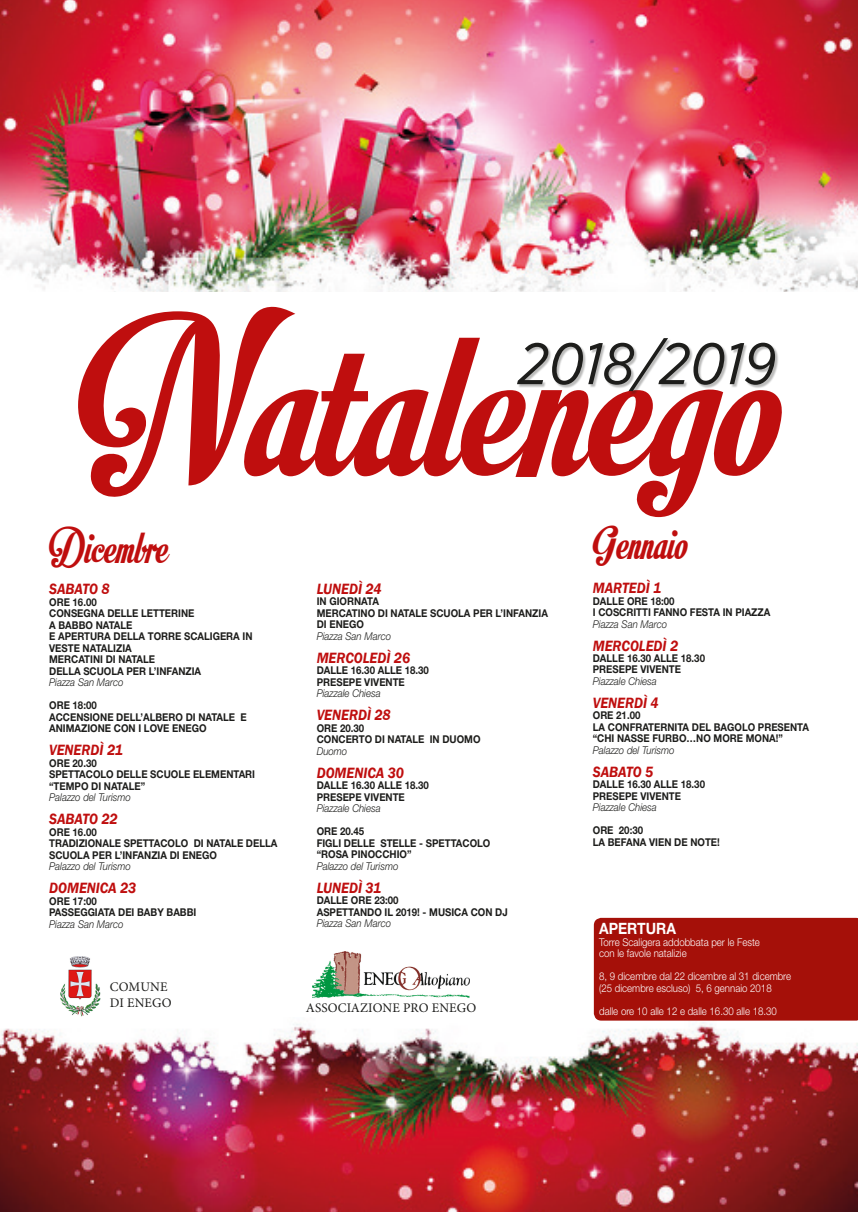
<style>
.page{position:relative;width:858px;height:1212px;background:#fff}
.page>*{position:absolute;margin:0;border:0;box-sizing:border-box;transform-origin:0 0}
.t1{font:227.81px "Motion Picture Personal Use";color:#bf0e0e}
.t2{font:italic 58.38px "Gotham Narrow";color:#1d1d1b}
.t3{font:49.81px "Motion Picture Personal Use";color:#bf0e0e;scale:.9 1}
.t4{font:700 15.62px "Helvetica Neue LT Std";color:#fff;scale:.9 1}
.t5{font:italic 600 15.31px "Franklin Gothic";color:#bf0e0e;scale:.9 1}
.t6{font:13.19px/15.8px "Minion Pro";letter-spacing:.01em;color:#1d1d1b}
.t7{font:700 10.75px/11.5px "Helvetica Neue LT Std";color:#1d1d1b;scale:.9 1}
.t8{font:italic 300 10.75px "Helvetica Neue LT Std";color:#1d1d1b;scale:.9 1}
.t9{font:300 10.75px/11.5px "Helvetica Neue LT Std";color:#fff;scale:.9 1}
</style>
<div class="page">
<img style="left:0;top:1020px;width:857px;height:192px">
<img style="left:0;top:0;width:857px;height:291px">
<img style="left:54px;top:956px;width:52px;height:66px">
<img style="left:313px;top:951px;width:156px;height:47px">
<div style="left:517px;top:339px;width:262px;height:56px;background:#1d1d1b;opacity:.3"></div>
<div style="left:594px;top:918px;width:263px;height:102px;background:#a51009"></div>
<h1 class="t1" style="left:78px;top:273px;width:703px">Natalenego</h1>
<h2 class="t2" style="left:518px;top:327px;width:259px">2018/2019</h2>
<h3 class="t3" style="left:49px;top:519px;width:133px">Dicembre</h3>
<h3 class="t5" style="left:49px;top:579px;width:69px">SABATO 8</h3>
<p class="t7" style="left:49px;top:596px;width:227px">ORE 16.00<br>CONSEGNA DELLE LETTERINE<br>A BABBO NATALE<br>E APERTURA DELLA TORRE SCALIGERA IN<br>VESTE NATALIZIA<br>MERCATINI DI NATALE<br>DELLA SCUOLA PER L’INFANZIA</p>
<p class="t8" style="left:49px;top:676px;width:84px">Piazza San Marco</p>
<p class="t7" style="left:49px;top:699px;width:221px">ORE 18:00<br>ACCENSIONE DELL’ALBERO DI NATALE E<br>ANIMAZIONE CON I LOVE ENEGO</p>
<h3 class="t5" style="left:49px;top:740px;width:83px">VENERDÌ 21</h3>
<p class="t7" style="left:49px;top:757px;width:230px">ORE 20.30<br>SPETTACOLO DELLE SCUOLE ELEMENTARI “TEMPO DI NATALE”</p>
<p class="t8" style="left:49px;top:791px;width:92px">Palazzo del Turismo</p>
<h3 class="t5" style="left:49px;top:809px;width:78px">SABATO 22</h3>
<p class="t7" style="left:49px;top:826px;width:255px">ORE 16.00<br>TRADIZIONALE SPETTACOLO DI NATALE DELLA<br>SCUOLA PER L’INFANZIA DI ENEGO</p>
<p class="t8" style="left:49px;top:860px;width:92px">Palazzo del Turismo</p>
<h3 class="t5" style="left:49px;top:878px;width:98px">DOMENICA 23</h3>
<p class="t7" style="left:49px;top:895px;width:165px">ORE 17:00<br>PASSEGGIATA DEI BABY BABBI</p>
<p class="t8" style="left:49px;top:917px;width:84px">Piazza San Marco</p>
<p class="t6" style="left:110px;top:979px;width:63px">COMUNE<br>DI ENEGO</p>
<h3 class="t5" style="left:317px;top:579px;width:73px">LUNEDÌ 24</h3>
<p class="t7" style="left:317px;top:595px;width:258px">IN GIORNATA<br>MERCATINO DI NATALE SCUOLA PER L’INFANZIA<br>DI ENEGO</p>
<p class="t8" style="left:317px;top:629px;width:84px">Piazza San Marco</p>
<h3 class="t5" style="left:317px;top:648px;width:105px">MERCOLEDÌ 26</h3>
<p class="t7" style="left:317px;top:664px;width:126px">DALLE 16.30 ALLE 18.30<br>PRESEPE VIVENTE</p>
<p class="t8" style="left:317px;top:687px;width:73px">Piazzale Chiesa</p>
<h3 class="t5" style="left:317px;top:705px;width:84px">VENERDÌ 28</h3>
<p class="t7" style="left:317px;top:722px;width:183px">ORE 20.30<br>CONCERTO DI NATALE IN DUOMO</p>
<p class="t8" style="left:317px;top:744px;width:35px">Duomo</p>
<h3 class="t5" style="left:317px;top:762px;width:98px">DOMENICA 30</h3>
<p class="t7" style="left:317px;top:779px;width:126px">DALLE 16.30 ALLE 18.30<br>PRESEPE VIVENTE</p>
<p class="t8" style="left:317px;top:802px;width:73px">Piazzale Chiesa</p>
<p class="t7" style="left:317px;top:825px;width:194px">ORE 20.45<br>FIGLI DELLE STELLE - SPETTACOLO “ROSA PINOCCHIO”</p>
<p class="t8" style="left:317px;top:859px;width:92px">Palazzo del Turismo</p>
<h3 class="t5" style="left:317px;top:877px;width:73px">LUNEDÌ 31</h3>
<p class="t7" style="left:317px;top:894px;width:214px">DALLE ORE 23:00<br>ASPETTANDO IL 2019! - MUSICA CON DJ</p>
<p class="t8" style="left:317px;top:917px;width:84px">Piazza San Marco</p>
<p class="t6" style="left:306px;top:1000px;width:172px">ASSOCIAZIONE PRO ENEGO</p>
<h3 class="t3" style="left:592px;top:514px;width:107px">Gennaio</h3>
<h3 class="t5" style="left:592px;top:578px;width:78px">MARTEDÌ 1</h3>
<p class="t7" style="left:592px;top:595px;width:199px">DALLE ORE 18:00<br>I COSCRITTI FANNO FESTA IN PIAZZA</p>
<p class="t8" style="left:592px;top:617px;width:84px">Piazza San Marco</p>
<h3 class="t5" style="left:592px;top:635px;width:96px">MERCOLEDÌ 2</h3>
<p class="t7" style="left:592px;top:652px;width:126px">DALLE 16.30 ALLE 18.30<br>PRESEPE VIVENTE</p>
<p class="t8" style="left:592px;top:675px;width:73px">Piazzale Chiesa</p>
<h3 class="t5" style="left:592px;top:693px;width:75px">VENERDÌ 4</h3>
<p class="t7" style="left:592px;top:710px;width:242px">ORE 21.00<br>LA CONFRATERNITA DEL BAGOLO PRESENTA “CHI NASSE FURBO…NO MORE MONA!”</p>
<p class="t8" style="left:592px;top:744px;width:92px">Palazzo del Turismo</p>
<h3 class="t5" style="left:592px;top:762px;width:69px">SABATO 5</h3>
<p class="t7" style="left:592px;top:779px;width:126px">DALLE 16.30 ALLE 18.30<br>PRESEPE VIVENTE</p>
<p class="t8" style="left:592px;top:801px;width:73px">Piazzale Chiesa</p>
<p class="t7" style="left:592px;top:824px;width:143px">ORE 20:30<br>LA BEFANA VIEN DE NOTE!</p>
<h3 class="t4" style="left:599px;top:919px;width:87px">APERTURA</h3>
<p class="t9" style="left:599px;top:936px;width:180px">Torre Scaligera addobbata per le Feste con le favole natalizie</p>
<p class="t9" style="left:599px;top:970px;width:215px">8, 9 dicembre dal 22 dicembre al 31 dicembre (25 dicembre escluso) 5, 6 gennaio 2018</p>
<p class="t9" style="left:599px;top:1005px;width:199px">dalle ore 10 alle 12 e dalle 16.30 alle 18.30</p>
</div>
